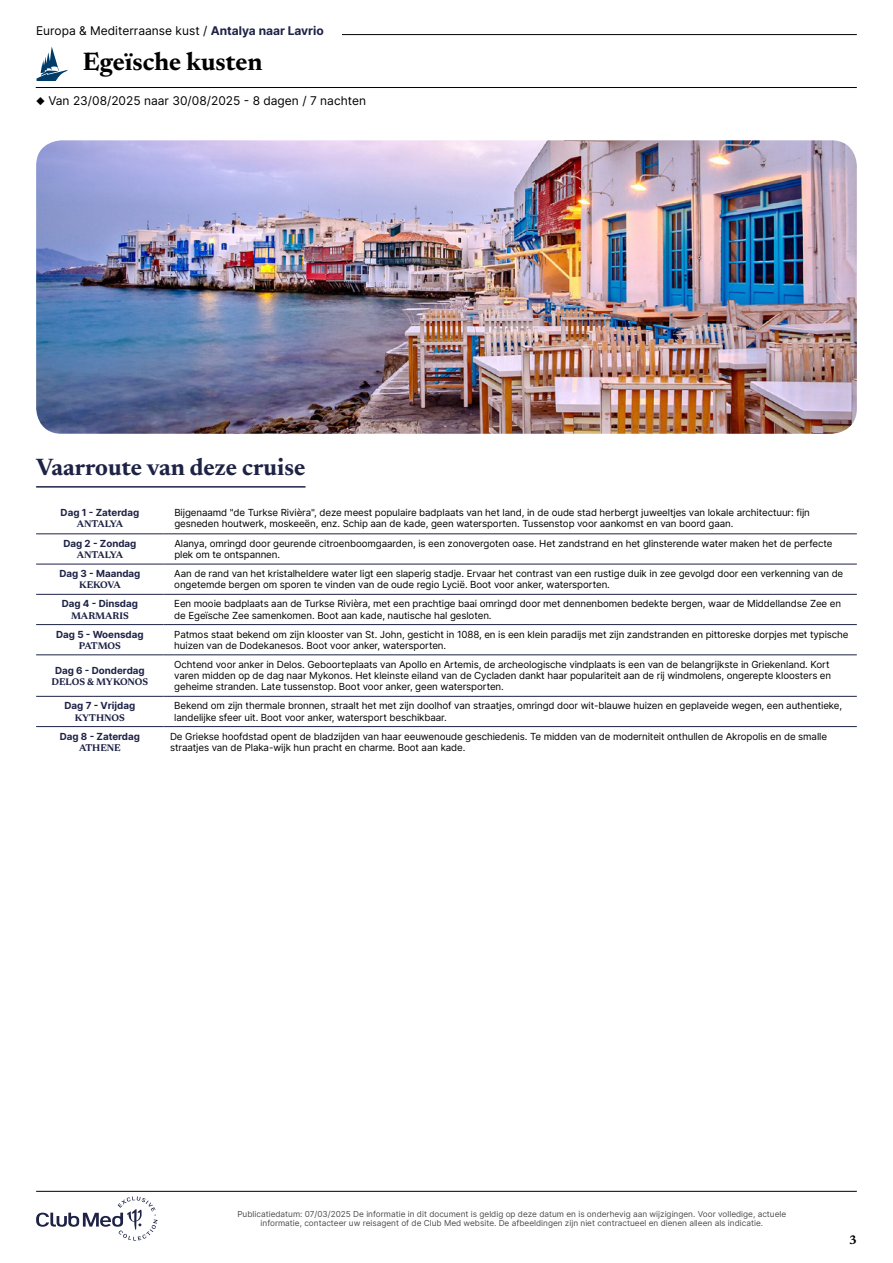
<style>
.page{position:relative;width:893px;height:1263px;background:#fff}
.page>*{position:absolute;margin:0;border:0;box-sizing:border-box;transform-origin:0 0}
.t1{font:700 25.5px "Newsreader 24 pt";color:#000}
.t2{font:700 24px "Newsreader 24 pt";color:#1e2346}
.t3{font:700 12.6px "Newsreader 24 pt";color:#000}
.t4{font:12px "Inter";color:#000}
.t5{font:9.75px/11.2px "Inter";letter-spacing:-.01em;color:#000}
.t6{font:700 9.75px "Inter";color:#1e2346}
.t7{font:700 9.75px "Newsreader 24 pt";color:#1e2346}
.t8{font:700 9.75px "Newsreader 24 pt";letter-spacing:-.05em;color:#1e2346}
.t9{font:8.25px/9px "Inter";color:#4d4d4d;text-align:center}
.s1{font-weight:700;color:#1e2346}
</style>
<div class="page">
<hr style="left:107px;top:34px;width:750px;height:1px;background:#000">
<hr style="left:36px;top:87px;width:821px;height:1px;background:#000">
<svg style="left:36px;top:47px;width:32px;height:34px"></svg>
<div style="left:36px;top:26px;width:305px;height:17px;background:#fff"></div>
<img style="left:36px;top:140px;width:821px;height:294px">
<hr style="left:36px;top:486px;width:270px;height:2px;background:#1e2346">
<hr style="left:36px;top:534px;width:128px;height:1px;background:#1e2346">
<hr style="left:164px;top:534px;width:693px;height:1px;background:#1e2346">
<hr style="left:36px;top:564px;width:128px;height:1px;background:#1e2346">
<hr style="left:164px;top:564px;width:693px;height:1px;background:#1e2346">
<hr style="left:36px;top:594px;width:128px;height:1px;background:#1e2346">
<hr style="left:164px;top:594px;width:693px;height:1px;background:#1e2346">
<hr style="left:36px;top:624px;width:128px;height:1px;background:#1e2346">
<hr style="left:164px;top:624px;width:693px;height:1px;background:#1e2346">
<hr style="left:36px;top:655px;width:128px;height:1px;background:#1e2346">
<hr style="left:164px;top:655px;width:693px;height:1px;background:#1e2346">
<hr style="left:36px;top:696px;width:128px;height:1px;background:#1e2346">
<hr style="left:36px;top:726px;width:128px;height:1px;background:#1e2346">
<hr style="left:164px;top:696px;width:693px;height:1px;background:#1e2346">
<hr style="left:164px;top:726px;width:693px;height:1px;background:#1e2346">
<svg style="left:36px;top:1196px;width:122px;height:44px"></svg>
<hr style="left:36px;top:1191px;width:821px;height:1px;background:#000">
<p class="t4" style="left:36px;top:22px;width:289px">Europa &amp; Mediterraanse kust / <span class="s1">Antalya naar Lavrio</span></p>
<h1 class="t1" style="left:83px;top:43px;width:181px">Egeïsche kusten</h1>
<p class="t4" style="left:36px;top:92px;width:331px">◆ Van 23/08/2025 naar 30/08/2025 - 8 dagen / 7 nachten</p>
<h2 class="t2" style="left:36px;top:450px;width:271px">Vaarroute van deze cruise</h2>
<p class="t6" style="left:61px;top:506px;width:80px">Dag 1 - Zaterdag</p>
<p class="t8" style="left:77px;top:517px;width:48px">ANTALYA</p>
<p class="t5" style="left:174px;top:507px;width:637px">Bijgenaamd "de Turkse Rivièra", deze meest populaire badplaats van het land, in de oude stad herbergt juweeltjes van lokale architectuur: fijn gesneden houtwerk, moskeeën, enz. Schip aan de kade, geen watersporten. Tussenstop voor aankomst en van boord gaan.</p>
<p class="t6" style="left:63px;top:536px;width:74px">Dag 2 - Zondag</p>
<p class="t8" style="left:77px;top:548px;width:48px">ANTALYA</p>
<p class="t5" style="left:174px;top:537px;width:660px">Alanya, omringd door geurende citroenboomgaarden, is een zonovergoten oase. Het zandstrand en het glinsterende water maken het de perfecte plek om te ontspannen.</p>
<p class="t6" style="left:59px;top:566px;width:83px">Dag 3 - Maandag</p>
<p class="t7" style="left:79px;top:578px;width:43px">KEKOVA</p>
<p class="t5" style="left:174px;top:568px;width:670px">Aan de rand van het kristalheldere water ligt een slaperig stadje. Ervaar het contrast van een rustige duik in zee gevolgd door een verkenning van de ongetemde bergen om sporen te vinden van de oude regio Lycië. Boot voor anker, watersporten.</p>
<p class="t6" style="left:62px;top:597px;width:78px">Dag 4 - Dinsdag</p>
<p class="t7" style="left:71px;top:608px;width:59px">MARMARIS</p>
<p class="t5" style="left:174px;top:598px;width:668px">Een mooie badplaats aan de Turkse Rivièra, met een prachtige baai omringd door met dennenbomen bedekte bergen, waar de Middellandse Zee en de Egeïsche Zee samenkomen. Boot aan kade, nautische hal gesloten.</p>
<p class="t6" style="left:56px;top:627px;width:89px">Dag 5 - Woensdag</p>
<p class="t7" style="left:79px;top:639px;width:44px">PATMOS</p>
<p class="t5" style="left:174px;top:628px;width:676px">Patmos staat bekend om zijn klooster van St. John, gesticht in 1088, en is een klein paradijs met zijn zandstranden en pittoreske dorpjes met typische huizen van de Dodekanesos. Boot voor anker, watersporten.</p>
<p class="t6" style="left:55px;top:663px;width:91px">Dag 6 - Donderdag</p>
<p class="t7" style="left:52px;top:674px;width:98px">DELOS &amp; MYKONOS</p>
<p class="t5" style="left:174px;top:658px;width:658px">Ochtend voor anker in Delos. Geboorteplaats van Apollo en Artemis, de archeologische vindplaats is een van de belangrijkste in Griekenland. Kort varen midden op de dag naar Mykonos. Het kleinste eiland van de Cycladen dankt haar populariteit aan de rij windmolens, ongerepte kloosters en geheime stranden. Late tussenstop. Boot voor anker, geen watersporten.</p>
<p class="t6" style="left:65px;top:699px;width:72px">Dag 7 - Vrijdag</p>
<p class="t7" style="left:75px;top:710px;width:52px">KYTHNOS</p>
<p class="t5" style="left:174px;top:700px;width:669px">Bekend om zijn thermale bronnen, straalt het met zijn doolhof van straatjes, omringd door wit-blauwe huizen en geplaveide wegen, een authentieke, landelijke sfeer uit. Boot voor anker, watersport beschikbaar.</p>
<p class="t6" style="left:60px;top:729px;width:82px">Dag 8 - Zaterdag</p>
<p class="t7" style="left:79px;top:741px;width:43px">ATHENE</p>
<p class="t5" style="left:170px;top:730px;width:658px">De Griekse hoofdstad opent de bladzijden van haar eeuwenoude geschiedenis. Te midden van de moderniteit onthullen de Akropolis en de smalle straatjes van de Plaka-wijk hun pracht en charme. Boot aan kade.</p>
<p class="t9" style="left:237px;top:1209px;width:550px">Publicatiedatum: 07/03/2025 De informatie in dit document is geldig op deze datum en is onderhevig aan wijzigingen. Voor volledige, actuele informatie, contacteer uw reisagent of de Club Med website. De afbeeldingen zijn niet contractueel en dienen alleen als indicatie.</p>
<p class="t3" style="left:849px;top:1230px;width:9px">3</p>
</div>
